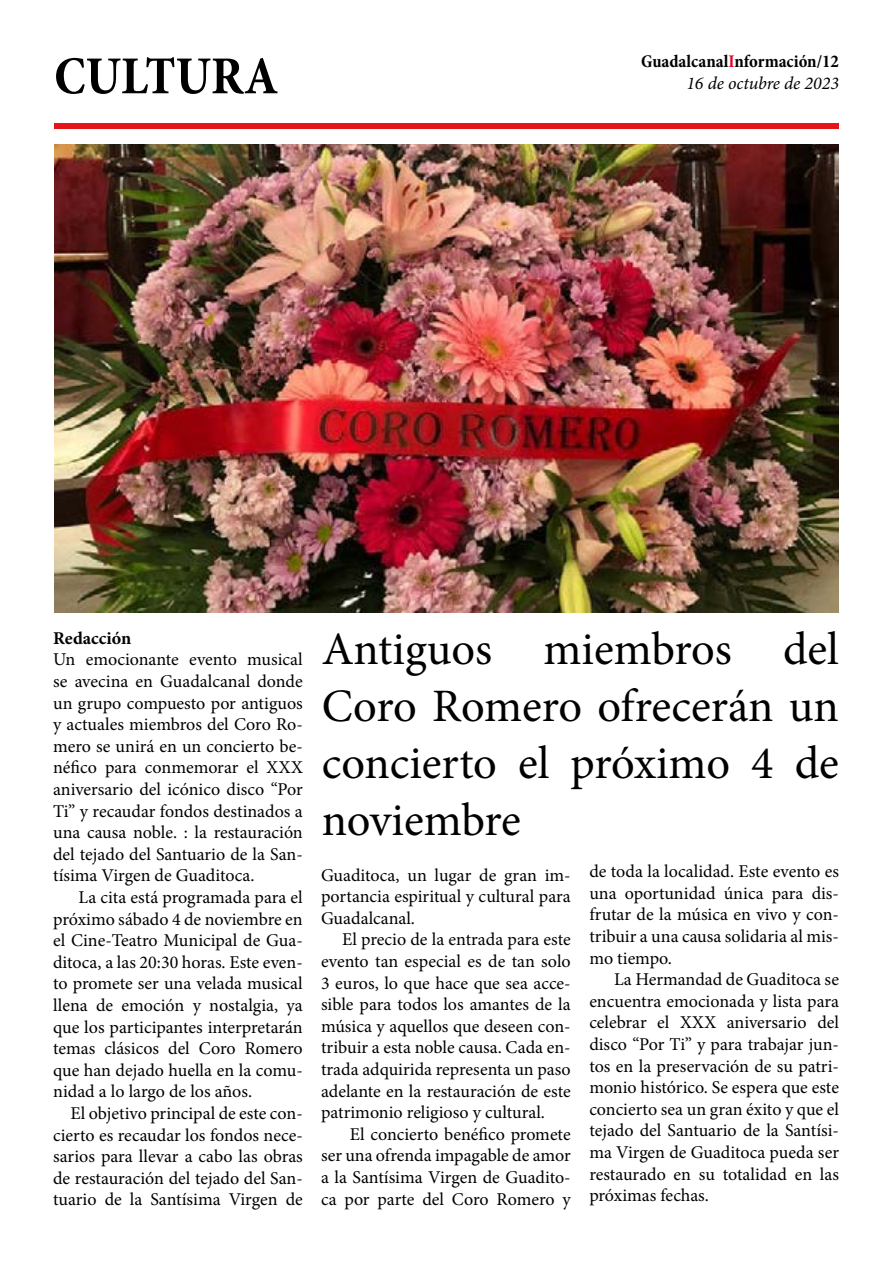
<style>
.page{position:relative;width:893px;height:1263px;background:#fff}
.page>*{position:absolute;margin:0;border:0;box-sizing:border-box;transform-origin:0 0}
.t1{font:700 condensed 54px "Minion Pro";color:#000}
.t2{font:46.5px/57px "Minion Pro";letter-spacing:-.005em;color:#000;text-align:justify}
.t3{font:18px/21.6px "Minion Pro";color:#000;text-align:justify}
.t4{font:700 condensed 18px/21.6px "Minion Pro";color:#000;text-align:right}
.t5{font:700 18px "Minion Pro";color:#000}
.s1{color:#e4032b}
.s2{font-weight:400;font-style:italic;font-stretch:normal}
</style>
<div class="page">
<div style="left:54px;top:123px;width:785px;height:6px;background:#e41518"></div>
<img style="left:54px;top:144px;width:785px;height:468px">
<h1 class="t1" style="left:54px;top:39px;width:226px">CULTURA</h1>
<p class="t4" style="left:641px;top:50px;width:199px">Guadalcanal<span class="s1">I</span>nformación/12<br><span class="s2">16 de octubre de 2023</span></p>
<p class="t5" style="left:53px;top:625px;width:80px">Redacción</p>
<p class="t3" style="left:53px;top:649px;width:251px">Un emocionante evento musical se avecina en Guadalcanal donde un grupo compuesto por antiguos y actuales miembros del Coro Ro&shy;mero se unirá en un concierto be&shy;néfico para conmemorar el XXX aniversario del icónico disco “Por Ti” y recaudar fondos destinados a una causa noble. : la restauración del tejado del Santuario de la San&shy;tísima Virgen de Guaditoca.</p>
<p class="t3" style="left:53px;top:886px;width:251px;text-indent:25px">La cita está programada para el próximo sábado 4 de noviembre en el Cine-Teatro Municipal de Gua&shy;ditoca, a las 20:30 horas. Este even&shy;to promete ser una velada musical llena de emoción y nostalgia, ya que los participantes interpretarán temas clásicos del Coro Romero que han dejado huella en la comu&shy;nidad a lo largo de los años.</p>
<p class="t3" style="left:53px;top:1102px;width:251px;text-indent:17px">El objetivo principal de este con&shy;cierto es recaudar los fondos nece&shy;sarios para llevar a cabo las obras de restauración del tejado del San&shy;tuario de la Santísima Virgen de</p>
<h2 class="t2" style="left:322px;top:621px;width:519px">Antiguos miembros del Coro Romero ofrecerán un concierto el próximo 4 de noviembre</h2>
<p class="t3" style="left:321px;top:864px;width:251px">Guaditoca, un lugar de gran im&shy;portancia espiritual y cultural para Guadalcanal.</p>
<p class="t3" style="left:321px;top:929px;width:251px;text-indent:21px">El precio de la entrada para este evento tan especial es de tan solo 3 euros, lo que hace que sea acce&shy;sible para todos los amantes de la música y aquellos que deseen con&shy;tribuir a esta noble causa. Cada en&shy;trada adquirida representa un paso adelante en la restauración de este patrimonio religioso y cultural.</p>
<p class="t3" style="left:321px;top:1123px;width:251px;text-indent:29px">El concierto benéfico promete ser una ofrenda impagable de amor a la Santísima Virgen de Guadito&shy;ca por parte del Coro Romero y</p>
<p class="t3" style="left:589px;top:861px;width:251px">de toda la localidad. Este evento es una oportunidad única para dis&shy;frutar de la música en vivo y con&shy;tribuir a una causa solidaria al mis&shy;mo tiempo.</p>
<p class="t3" style="left:589px;top:969px;width:251px;text-indent:25px">La Hermandad de Guaditoca se encuentra emocionada y lista para celebrar el XXX aniversario del disco “Por Ti” y para trabajar jun&shy;tos en la preservación de su patri&shy;monio histórico. Se espera que este concierto sea un gran éxito y que el tejado del Santuario de la Santísi&shy;ma Virgen de Guaditoca pueda ser restaurado en su totalidad en las próximas fechas.</p>
</div>
